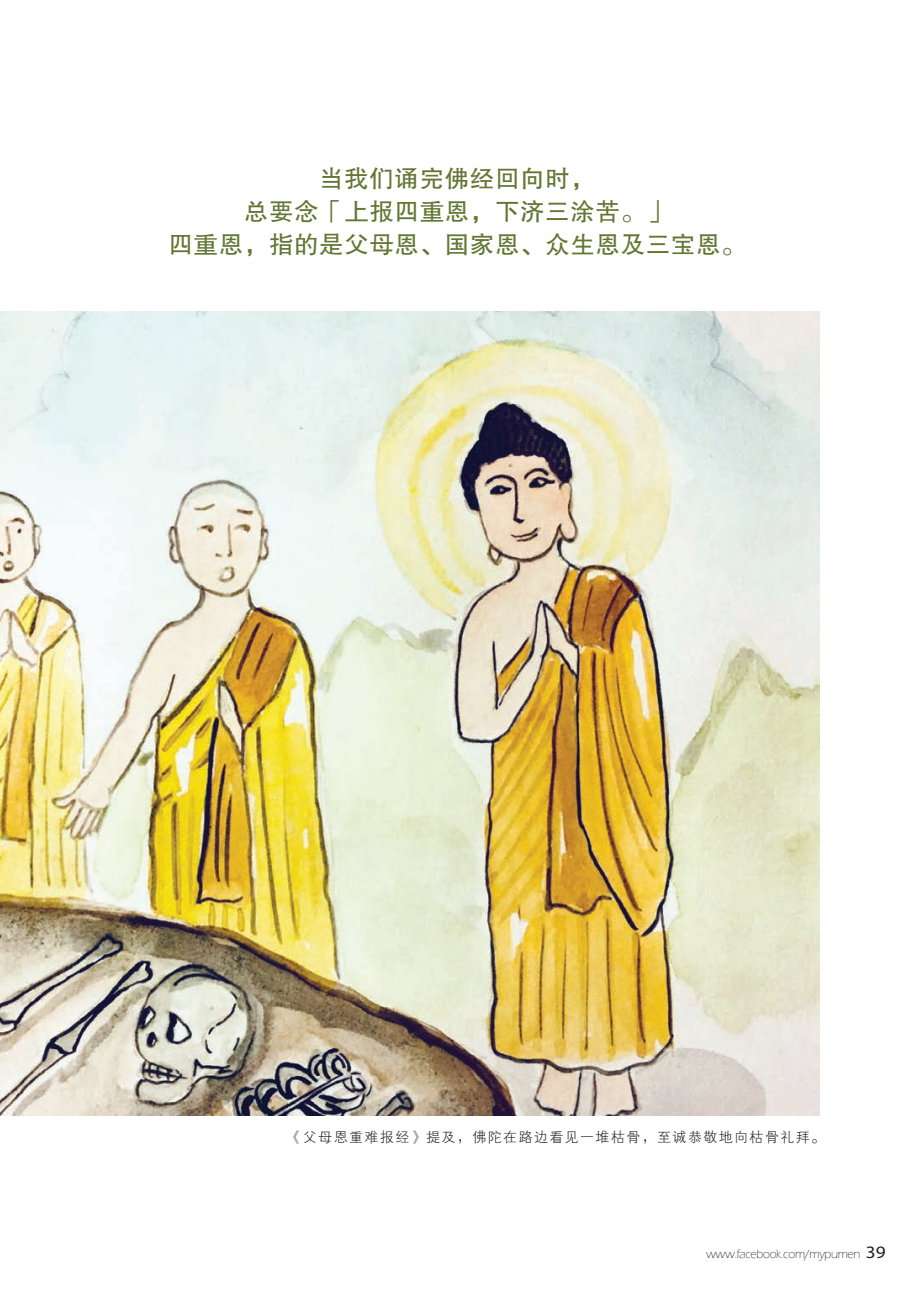
<style>
.page{position:relative;width:918px;height:1300px;background:#fff}
.page>*{position:absolute;margin:0;border:0;box-sizing:border-box;transform-origin:0 0}
.t1{font:24.5px "FZHTJW GB1 0";letter-spacing:.025em;color:#637633}
.Paragraph_Style_1{font:17.5px "Myriad Pro";color:#231f20;scale:1.1 1}
.t2{font:14px "FZXH1 JW GB1 0";letter-spacing:.1em;color:#231f20}
.t3{font:300 12.25px "Eras ITC";letter-spacing:-.025em;color:#231f20}
</style>
<div class="page">
<img style="left:0;top:311px;width:819px;height:804px">
<p class="t1" style="left:319px;top:165px;width:277px">当我们诵完佛经回向时，</p>
<p class="t1" style="left:244px;top:198px;width:428px">总要念「上报四重恩，下济三涂苦。」</p>
<p class="t1" style="left:168px;top:231px;width:578px">四重恩，指的是父母恩、国家恩、众生恩及三宝恩。</p>
<p class="t2" style="left:287px;top:1130px;width:539px">《父母恩重难报经》提及，佛陀在路边看见一堆枯骨，至诚恭敬地向枯骨礼拜。</p>
<p class="t3" style="left:706px;top:1247px;width:156px">www.facebook.com/mypumen</p>
<p class="Paragraph_Style_1" style="left:866px;top:1241px;width:19px">39</p>
</div>
